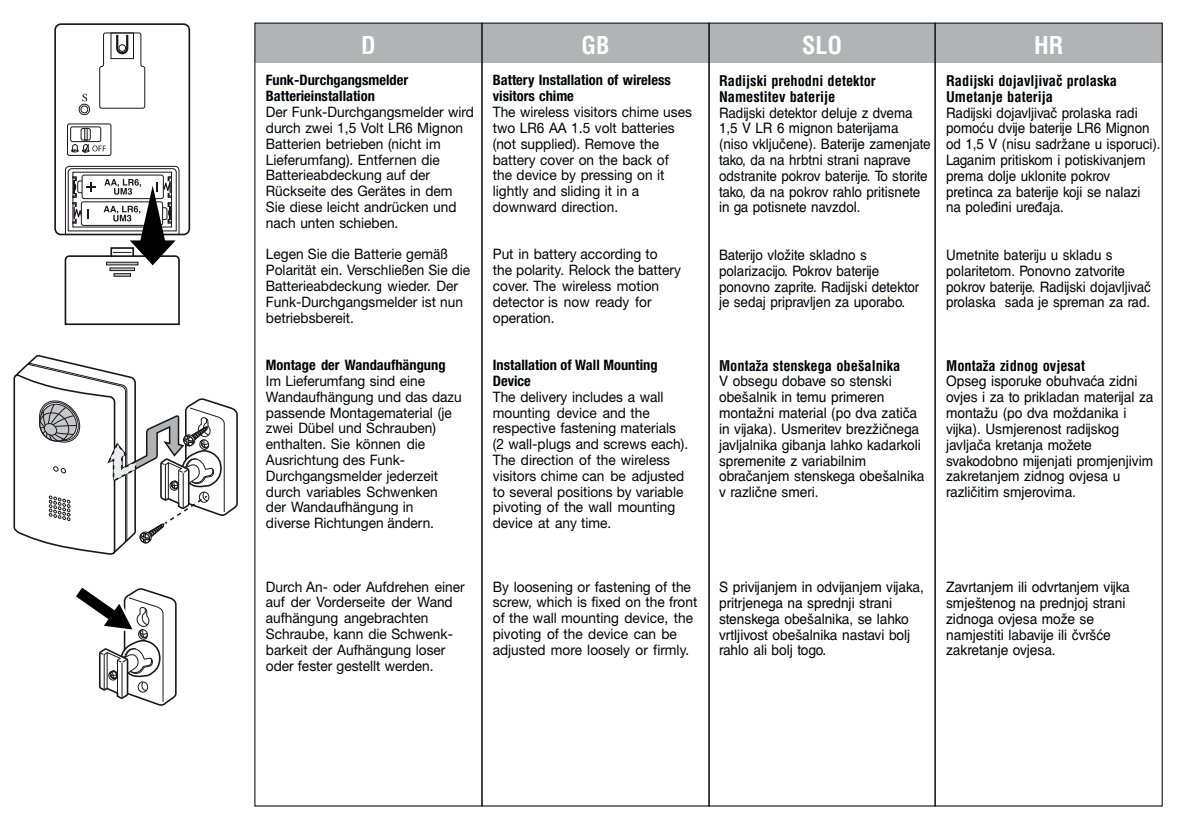
<style>
.page{position:relative;width:1191px;height:840px;background:#fff}
.page>*{position:absolute;margin:0;border:0;box-sizing:border-box;transform-origin:0 0}
.t1{font:700 condensed 24px "Helvetica";color:#fff}
.t2{font:14.4px/15.8px "Helvetica Neue";color:#000206;scale:.95 1}
.t3{font:14.4px/15.8px "Helvetica LTCE";color:#000206;scale:.95 1}
.t4{font:14.4px/15.8px "Helvetica LTCE";color:#000206;scale:.93 1}
.t5{font:700 condensed 14.4px/15.8px "Helvetica Neue";color:#000206}
.t6{font:700 condensed 14.4px/15.8px "Helvetica LTCE";color:#000206}
</style>
<div class="page">
<div style="left:255px;top:23px;width:907px;height:39px;background:#b1b3b4"></div>
<div style="left:934px;top:23px;width:228px;height:783px;border:1px solid #1a171c"></div>
<svg style="left:99px;top:32px;width:46px;height:77px"></svg>
<div style="left:119px;top:44px;width:7px;height:8px;border:1px solid #1a171c;border-radius:50%"></div>
<div style="left:54px;top:23px;width:136px;height:212px;border:2px solid #1a171c;border-radius:6px"></div>
<div style="left:79px;top:104px;width:11px;height:11px;border:1px solid #1a171c;border-radius:50%"></div>
<div style="left:81px;top:106px;width:7px;height:7px;border:1px solid #1a171c;border-radius:50%"></div>
<div style="left:67px;top:123px;width:44px;height:33px;border:1px solid #1a171c;border-radius:2px"></div>
<div style="left:70px;top:126px;width:31px;height:16px;border:1px solid #1a171c;border-radius:2px"></div>
<svg style="left:71px;top:128px;width:35px;height:25px"></svg>
<svg style="left:82px;top:94px;width:5px;height:7px"></svg>
<svg style="left:64px;top:166px;width:117px;height:160px"></svg>
<svg style="left:13px;top:354px;width:225px;height:201px"></svg>
<svg style="left:76px;top:588px;width:101px;height:117px"></svg>
<h1 class="t1" style="left:361px;top:30px;width:16px">D</h1>
<h1 class="t1" style="left:581px;top:30px;width:30px">GB</h1>
<h1 class="t1" style="left:802px;top:30px;width:42px">SLO</h1>
<h1 class="t1" style="left:1034px;top:30px;width:31px">HR</h1>
<p class="t5" style="left:266px;top:72px;width:144px">Funk-Durchgangsmelder<br>Batterieinstallation</p>
<p class="t2" style="left:266px;top:104px;width:220px">Der Funk-Durchgangsmelder wird durch zwei 1,5 Volt LR6 Mignon<br>Batterien betrieben (nicht im<br>Lieferumfang). Entfernen die<br>Batterieabdeckung auf der<br>Rückseite des Gerätes in dem<br>Sie diese leicht andrücken und nach unten schieben.</p>
<p class="t2" style="left:266px;top:246px;width:217px">Legen Sie die Batterie gemäß<br>Polarität ein. Verschließen Sie die<br>Batterieabdeckung wieder. Der<br>Funk-Durchgangsmelder ist nun betriebsbereit.</p>
<p class="t5" style="left:266px;top:357px;width:181px">Montage der Wandaufhängung</p>
<p class="t2" style="left:266px;top:372px;width:208px">Im Lieferumfang sind eine<br>Wandaufhängung und das dazu passende Montagematerial (je zwei Dübel und Schrauben) enthalten. Sie können die<br>Ausrichtung des Funk-<br>Durchgangsmelder jederzeit durch variables Schwenken<br>der Wandaufhängung in<br>diverse Richtungen ändern.</p>
<p class="t6" style="left:946px;top:73px;width:172px">Radijski dojavljivač prolaska<br>Umetanje baterija</p>
<p class="t4" style="left:946px;top:105px;width:232px">Radijski dojavljivač prolaska radi pomoću dvije baterije LR6 Mignon od 1,5 V (nisu sadržane u isporuci).<br>Laganim pritiskom i potiskivanjem prema dolje uklonite pokrov pretinca za baterije koji se nalazi<br>na poleđini uređaja.</p>
<p class="t4" style="left:946px;top:247px;width:222px">Umetnite bateriju u skladu s polaritetom. Ponovno zatvorite pokrov baterije. Radijski dojavljivač prolaska sada je spreman za rad.</p>
<p class="t5" style="left:493px;top:72px;width:179px">Battery Installation of wireless visitors chime</p>
<p class="t2" style="left:493px;top:104px;width:211px">The wireless visitors chime uses two LR6 AA 1.5 volt batteries (not supplied). Remove the battery cover on the back of<br>the device by pressing on it lightly and sliding it in a downward direction.</p>
<p class="t2" style="left:493px;top:246px;width:199px">Put in battery according to<br>the polarity. Relock the battery cover. The wireless motion detector is now ready for operation.</p>
<p class="t5" style="left:493px;top:357px;width:166px">Installation of Wall Mounting<br>Device</p>
<p class="t2" style="left:493px;top:388px;width:207px">The delivery includes a wall mounting device and the respective fastening materials (2 wall-plugs and screws each).<br>The direction of the wireless visitors chime can be adjusted to several positions by variable pivoting of the wall mounting device at any time.</p>
<p class="t6" style="left:719px;top:73px;width:158px">Radijski prehodni detektor<br>Namestitev baterije</p>
<p class="t4" style="left:719px;top:105px;width:229px">Radijski detektor deluje z dvema 1,5 V LR 6 mignon baterijama (niso vključene). Baterije zamenjate tako, da na hrbtni strani naprave odstranite pokrov baterije. To storite tako, da na pokrov rahlo pritisnete in ga potisnete navzdol.</p>
<p class="t4" style="left:719px;top:247px;width:217px">Baterijo vložite skladno s polarizacijo. Pokrov baterije ponovno zaprite. Radijski detektor je sedaj pripravljen za uporabo.</p>
<p class="t6" style="left:719px;top:357px;width:183px">Montaža stenskega obešalnika</p>
<p class="t3" style="left:719px;top:373px;width:218px">V obsegu dobave so stenski obešalnik in temu primeren montažni material (po dva zatiča in vijaka). Usmeritev brezžičnega javljalnika gibanja lahko kadarkoli spremenite z variabilnim obračanjem stenskega obešalnika v različne smeri.</p>
<p class="t6" style="left:946px;top:357px;width:140px">Montaža zidnog ovjesat</p>
<p class="t3" style="left:946px;top:373px;width:220px">Opseg isporuke obuhvaća zidni ovjes i za to prikladan materijal za montažu (po dva moždanika i vijka). Usmjerenost radijskog javljača kretanja možete svakodobno mijenjati promjenjivim zakretanjem zidnog ovjesa u različitim smjerovima.</p>
<p class="t2" style="left:266px;top:578px;width:211px">Durch An- oder Aufdrehen einer auf der Vorderseite der Wand aufhängung angebrachten<br>Schraube, kann die Schwenk&shy;barkeit der Aufhängung loser oder fester gestellt werden.</p>
<p class="t2" style="left:493px;top:578px;width:217px">By loosening or fastening of the screw, which is fixed on the front of the wall mounting device, the pivoting of the device can be adjusted more loosely or firmly.</p>
<p class="t3" style="left:719px;top:579px;width:217px">S privijanjem in odvijanjem vijaka, pritrjenega na sprednji strani stenskega obešalnika, se lahko vrtljivost obešalnika nastavi bolj rahlo ali bolj togo.</p>
<p class="t3" style="left:946px;top:579px;width:195px">Zavrtanjem ili odvrtanjem vijka smještenog na prednjoj strani zidnoga ovjesa može se namjestiti labavije ili čvršće zakretanje ovjesa.</p>
</div>
